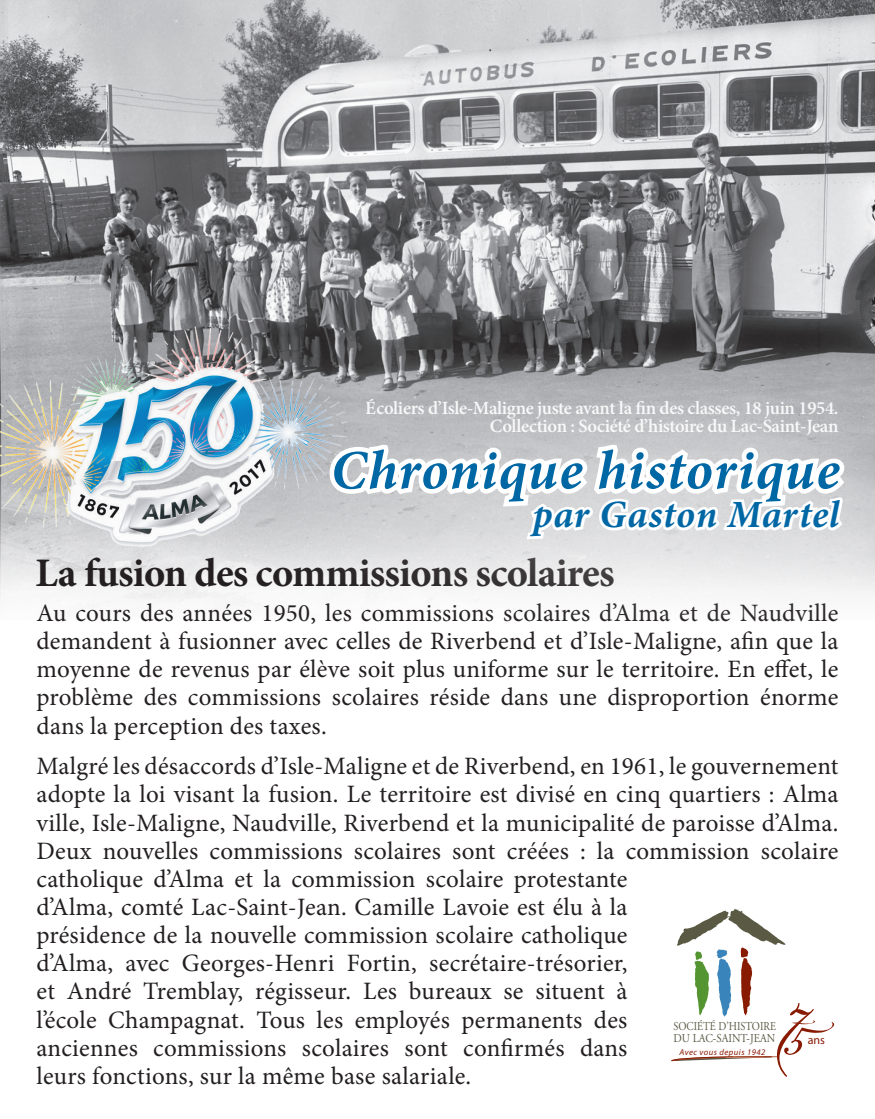
<style>
.page{position:relative;width:875px;height:1119px;background:#fff}
.page>*{position:absolute;margin:0;border:0;box-sizing:border-box;transform-origin:0 0}
.t1{font:100.25px "Champignon Alt Swash";color:#891a02}
.t2{font:80.25px "Champignon Alt Swash";color:#891a02}
.t3{font:italic 700 55.5px "Minion Pro";letter-spacing:.02em;color:#0067a5}
.t4{font:700 40.5px "Minion Pro";letter-spacing:-.02em;color:#231f20}
.t5{font:italic 700 38.5px "Minion Pro";letter-spacing:.02em;color:#0067a5}
.t6{font:25px/28px "Minion Pro";letter-spacing:.01em;color:#231f20;text-align:justify}
.t7{font:600 18.75px/17.5px "Minion Pro";letter-spacing:-.02em;color:#fff;text-align:right}
.t8{font:12px/11.8px "Adobe Garamond";color:#5a5944;scale:.85 1}
.t9{font:12px "Myriad Pro";color:#891a02}
.t10{font:italic 8.5px "Myriad Pro";letter-spacing:.05em;color:#891a02}
</style>
<div class="page">
<img style="left:0;top:0;width:874px;height:607px">
<svg style="left:671px;top:1056px;width:107px;height:5px"></svg>
<svg style="left:677px;top:908px;width:108px;height:108px"></svg>
<svg style="left:791px;top:1020px;width:24px;height:4px"></svg>
<svg style="left:208px;top:321px;width:666px;height:286px"></svg>
<svg style="left:363px;top:440px;width:487px;height:102px"></svg>
<img style="left:0;top:320px;width:363px;height:233px">
<p class="t7" style="left:366px;top:399px;width:474px">Écoliers d’Isle-Maligne juste avant la fin des classes, 18 juin 1954.<br>Collection : Société d’histoire du Lac-Saint-Jean</p>
<h3 class="t3" style="left:330px;top:431px;width:510px">Chronique historique</h3>
<h3 class="t5" style="left:532px;top:487px;width:308px">par Gaston Martel</h3>
<h3 class="t4" style="left:35px;top:544px;width:580px">La fusion des commissions scolaires</h3>
<p class="t6" style="left:36px;top:599px;width:803px">Au cours des années 1950, les commissions scolaires d’Alma et de Naudville demandent à fusionner avec celles de Riverbend et d’Isle-Maligne, afin que la moyenne de revenus par élève soit plus uniforme sur le territoire. En effet, le problème des commissions scolaires réside dans une disproportion énorme dans la perception des taxes.</p>
<p class="t6" style="left:36px;top:752px;width:803px;text-align:left">Malgré les désaccords d’Isle-Maligne et de Riverbend, en 1961, le gouvernement adopte la loi visant la fusion. Le territoire est divisé en cinq quartiers : Alma ville, Isle-Maligne, Naudville, Riverbend et la municipalité de paroisse d’Alma.<br>Deux nouvelles commissions scolaires sont créées : la commission scolaire catholique d’Alma et la commission scolaire protestante<br>d’Alma, comté Lac-Saint-Jean. Camille Lavoie est élu à la<br>présidence de la nouvelle commission scolaire catholique<br>d’Alma, avec Georges-Henri Fortin, secrétaire-trésorier,<br>et André Tremblay, régisseur. Les bureaux se situent à<br>l’école Champagnat. Tous les employés permanents des<br>anciennes commissions scolaires sont confirmés dans<br>leurs fonctions, sur la même base salariale.</p>
<h1 class="t1" style="left:772px;top:937px;width:46px">7</h1>
<p class="t8" style="left:673px;top:1020px;width:122px">SOCIÉTÉ D’HISTOIRE<br>DU LAC-SAINT-JEAN</p>
<h2 class="t2" style="left:781px;top:979px;width:56px">5</h2>
<p class="t9" style="left:807px;top:1032px;width:19px">ans</p>
<p class="t10" style="left:679px;top:1046px;width:87px">Avec vous depuis 1942</p>
</div>
